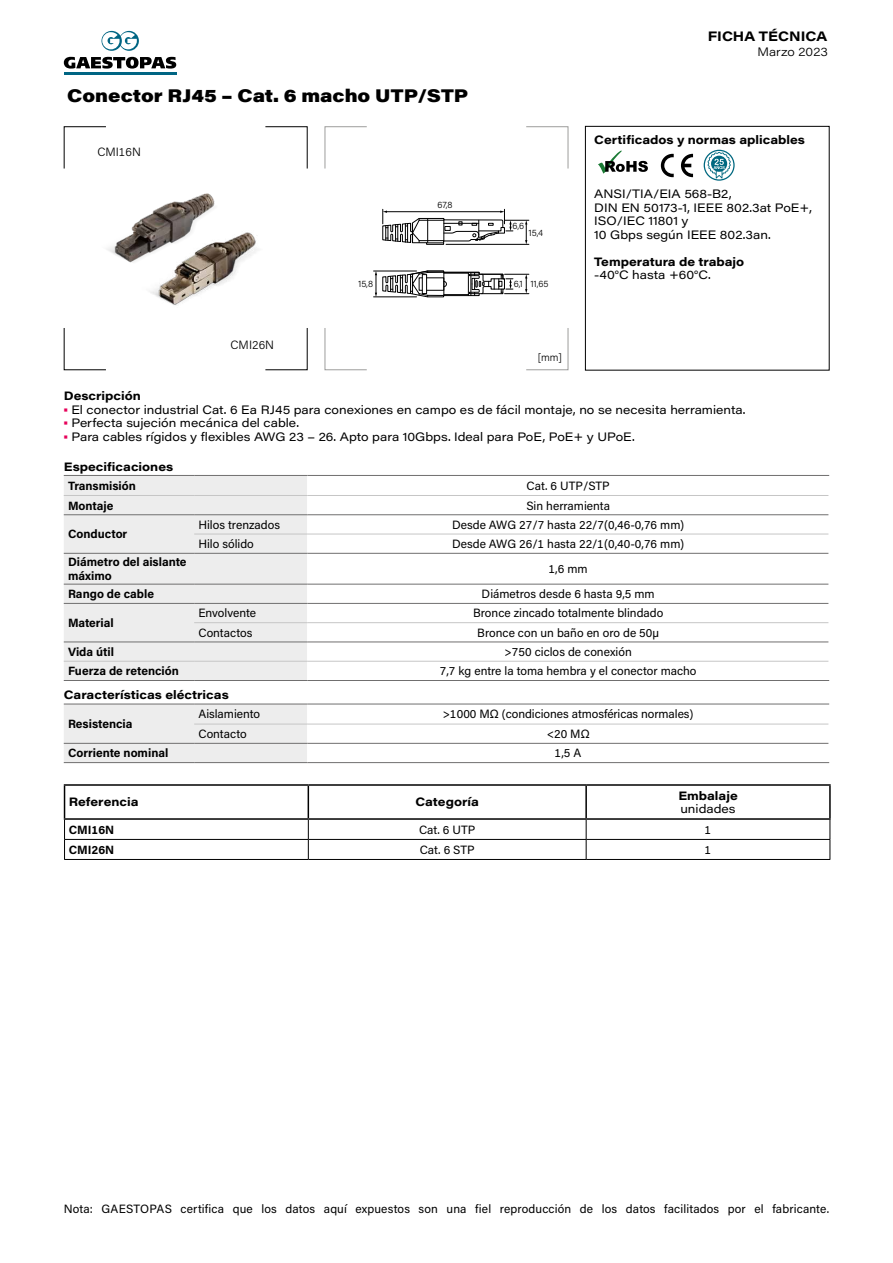
<style>
.page{position:relative;width:893px;height:1263px;background:#fff}
.page>*{position:absolute;margin:0;border:0;box-sizing:border-box;transform-origin:0 0}
.t1{font:900 18px "Acumin Pro Wide";color:#000}
.t2{font:13.5px "Acumin Variable Concept";color:#000}
.t3{font:12px "Acumin Pro";color:#000}
.t4{font:12px/13.5px "Acumin Pro Wide";color:#000}
.t5{font:700 12px/13.5px "Acumin Pro";color:#000}
.t6{font:700 12px "Acumin Pro Wide";color:#000}
.t7{font:300 12px "Acumin Pro";color:#000}
.t8{font:12px "Acumin Variable Concept";letter-spacing:.005em;color:#000}
.t9{font:300 10.5px "Acumin Pro";color:#000}
.t10{font:300 9.3px "Acumin Pro";color:#000}
.s1{font-weight:700}
.s2{font-weight:900;color:#e60059}
.s3{font-size:11.7px}
</style>
<div class="page">
<hr style="left:64px;top:72px;width:113px;height:2px;background:#006583">
<svg style="left:101px;top:31px;width:38px;height:20px"></svg>
<svg style="left:64px;top:57px;width:112px;height:12px"></svg>
<svg style="left:63px;top:126px;width:245px;height:244px"></svg>
<svg style="left:324px;top:126px;width:245px;height:244px"></svg>
<svg style="left:598px;top:150px;width:50px;height:24px"></svg>
<svg style="left:661px;top:154px;width:13px;height:23px"></svg>
<svg style="left:681px;top:154px;width:12px;height:23px"></svg>
<svg style="left:704px;top:150px;width:31px;height:31px"></svg>
<div style="left:585px;top:126px;width:245px;height:244px;border:1px solid #000"></div>
<div style="left:64px;top:705px;width:244px;height:57px;background:#ededed"></div>
<hr style="left:194px;top:724px;width:114px;height:1px;background:#c6c6c6">
<hr style="left:308px;top:724px;width:520px;height:1px;background:#c6c6c6">
<hr style="left:64px;top:762px;width:130px;height:1px;background:#706f6f">
<hr style="left:194px;top:762px;width:114px;height:1px;background:#706f6f">
<hr style="left:308px;top:762px;width:521px;height:1px;background:#706f6f">
<hr style="left:64px;top:704px;width:130px;height:1px;background:#706f6f">
<hr style="left:64px;top:743px;width:130px;height:1px;background:#706f6f">
<hr style="left:194px;top:704px;width:114px;height:1px;background:#706f6f">
<hr style="left:308px;top:704px;width:521px;height:1px;background:#706f6f">
<hr style="left:194px;top:743px;width:114px;height:1px;background:#706f6f">
<hr style="left:308px;top:743px;width:520px;height:1px;background:#706f6f">
<div style="left:64px;top:476px;width:243px;height:204px;background:#ededed"></div>
<hr style="left:64px;top:475px;width:130px;height:1px;background:#706f6f">
<hr style="left:194px;top:475px;width:114px;height:1px;background:#706f6f">
<hr style="left:308px;top:475px;width:521px;height:1px;background:#706f6f">
<hr style="left:64px;top:495px;width:130px;height:1px;background:#c6c6c6">
<hr style="left:194px;top:495px;width:114px;height:1px;background:#c6c6c6">
<hr style="left:308px;top:495px;width:520px;height:1px;background:#c6c6c6">
<hr style="left:194px;top:534px;width:114px;height:1px;background:#c6c6c6">
<hr style="left:308px;top:534px;width:520px;height:1px;background:#c6c6c6">
<hr style="left:194px;top:622px;width:114px;height:1px;background:#c6c6c6">
<hr style="left:308px;top:622px;width:520px;height:1px;background:#c6c6c6">
<hr style="left:64px;top:661px;width:130px;height:1px;background:#c6c6c6">
<hr style="left:194px;top:661px;width:114px;height:1px;background:#c6c6c6">
<hr style="left:308px;top:661px;width:520px;height:1px;background:#c6c6c6">
<hr style="left:64px;top:680px;width:130px;height:1px;background:#706f6f">
<hr style="left:194px;top:680px;width:114px;height:1px;background:#706f6f">
<hr style="left:308px;top:680px;width:521px;height:1px;background:#706f6f">
<hr style="left:64px;top:514px;width:130px;height:1px;background:#706f6f">
<hr style="left:64px;top:553px;width:130px;height:1px;background:#706f6f">
<hr style="left:194px;top:514px;width:114px;height:1px;background:#706f6f">
<hr style="left:308px;top:514px;width:520px;height:1px;background:#706f6f">
<hr style="left:194px;top:553px;width:114px;height:1px;background:#706f6f">
<hr style="left:308px;top:553px;width:520px;height:1px;background:#706f6f">
<hr style="left:64px;top:584px;width:130px;height:1px;background:#706f6f">
<hr style="left:194px;top:584px;width:114px;height:1px;background:#706f6f">
<hr style="left:308px;top:584px;width:520px;height:1px;background:#706f6f">
<hr style="left:64px;top:603px;width:130px;height:1px;background:#706f6f">
<hr style="left:64px;top:641px;width:130px;height:1px;background:#706f6f">
<hr style="left:194px;top:603px;width:114px;height:1px;background:#706f6f">
<hr style="left:308px;top:603px;width:520px;height:1px;background:#706f6f">
<hr style="left:194px;top:641px;width:114px;height:1px;background:#706f6f">
<hr style="left:308px;top:641px;width:520px;height:1px;background:#706f6f">
<svg style="left:64px;top:786px;width:767px;height:73px"></svg>
<hr style="left:64px;top:859px;width:244px;height:1px;background:#000">
<hr style="left:308px;top:859px;width:278px;height:1px;background:#000">
<hr style="left:586px;top:859px;width:244px;height:1px;background:#000">
<hr style="left:64px;top:784px;width:244px;height:2px;background:#000">
<hr style="left:64px;top:786px;width:1px;height:32px;background:#000">
<hr style="left:308px;top:784px;width:278px;height:2px;background:#000">
<hr style="left:308px;top:786px;width:1px;height:32px;background:#000">
<hr style="left:586px;top:784px;width:245px;height:2px;background:#000">
<hr style="left:585px;top:786px;width:2px;height:32px;background:#000">
<hr style="left:829px;top:786px;width:2px;height:32px;background:#000">
<hr style="left:64px;top:818px;width:244px;height:2px;background:#000">
<hr style="left:308px;top:818px;width:278px;height:2px;background:#000">
<hr style="left:586px;top:818px;width:245px;height:2px;background:#000">
<hr style="left:374px;top:271px;width:42px;height:1px;background:#000">
<hr style="left:374px;top:297px;width:42px;height:1px;background:#000">
<svg style="left:382px;top:209px;width:147px;height:36px"></svg>
<svg style="left:375px;top:270px;width:154px;height:28px"></svg>
<h1 class="t1" style="left:67px;top:82px;width:403px">Conector RJ45 – Cat. 6 macho UTP/STP</h1>
<p class="t7" style="left:97px;top:144px;width:45px">CMI16N</p>
<p class="t7" style="left:230px;top:336px;width:45px">CMI26N</p>
<p class="t10" style="left:438px;top:199px;width:17px">67,8</p>
<p class="t10" style="left:512px;top:219px;width:13px">6,6</p>
<p class="t10" style="left:528px;top:226px;width:16px">15,4</p>
<p class="t10" style="left:358px;top:278px;width:16px">15,8</p>
<p class="t10" style="left:514px;top:278px;width:11px">6,1</p>
<p class="t10" style="left:530px;top:278px;width:19px">11,65</p>
<p class="t9" style="left:538px;top:350px;width:26px">[mm]</p>
<p class="t2" style="left:708px;top:27px;width:121px">FICHA TÉCNICA</p>
<p class="t8" style="left:757px;top:43px;width:72px">Marzo 2023</p>
<p class="t6" style="left:594px;top:131px;width:212px">Certificados y normas aplicables</p>
<p class="t4" style="left:594px;top:186px;width:219px">ANSI/TIA/EIA 568-B2,<br>DIN EN 50173-1, IEEE 802.3at PoE+,<br>ISO/IEC 11801 y<br>10 Gbps según IEEE 802.3an.</p>
<p class="t6" style="left:594px;top:253px;width:152px">Temperatura de trabajo</p>
<p class="t4" style="left:594px;top:267px;width:118px">-40°C hasta +60°C.</p>
<p class="t4" style="left:64px;top:389px;width:683px"><span class="s1">Descripción<br></span><span class="s2">·</span> El conector industrial Cat. 6 Ea RJ45 para conexiones en campo es de fácil montaje, no se necesita herramienta. <span class="s2">·</span> Perfecta sujeción mecánica del cable.<br><span class="s2">·</span> Para cables rígidos y flexibles AWG 23 – 26. Apto para 10Gbps. Ideal para PoE, PoE+ y UPoE.</p>
<p class="t6" style="left:64px;top:458px;width:111px">Especificaciones</p>
<p class="t5" style="left:68px;top:478px;width:69px">Transmisión</p>
<p class="t3" style="left:526px;top:477px;width:85px">Cat. 6 UTP/STP</p>
<p class="t5" style="left:68px;top:498px;width:47px">Montaje</p>
<p class="t3" style="left:526px;top:497px;width:85px">Sin herramienta</p>
<p class="t5" style="left:68px;top:527px;width:61px">Conductor</p>
<p class="t3" style="left:198px;top:516px;width:83px">Hilos trenzados</p>
<p class="t3" style="left:452px;top:516px;width:234px">Desde AWG 27/7 hasta 22/7(0,46-0,76 mm)</p>
<p class="t3" style="left:198px;top:536px;width:57px">Hilo sólido</p>
<p class="t3" style="left:452px;top:536px;width:234px">Desde AWG 26/1 hasta 22/1(0,40-0,76 mm)</p>
<p class="t5" style="left:68px;top:555px;width:120px">Diámetro del aislante máximo</p>
<p class="t3" style="left:549px;top:561px;width:40px">1,6 mm</p>
<p class="t5" style="left:68px;top:587px;width:87px">Rango de cable</p>
<p class="t3" style="left:482px;top:586px;width:175px">Diámetros desde 6 hasta 9,5 mm</p>
<p class="t5" style="left:68px;top:616px;width:47px">Material</p>
<p class="t3" style="left:198px;top:605px;width:59px">Envolvente</p>
<p class="t3" style="left:473px;top:605px;width:192px">Bronce zincado totalmente blindado</p>
<p class="t3" style="left:198px;top:624px;width:56px">Contactos</p>
<p class="t3" style="left:477px;top:624px;width:183px">Bronce con un baño en oro de 50µ</p>
<p class="t5" style="left:68px;top:644px;width:47px">Vida útil</p>
<p class="t3" style="left:505px;top:643px;width:129px">&gt;750 ciclos de conexión</p>
<p class="t5" style="left:68px;top:664px;width:112px">Fuerza de retención</p>
<p class="t3" style="left:440px;top:663px;width:258px">7,7 kg entre la toma hembra y el conector macho</p>
<p class="t6" style="left:64px;top:686px;width:166px">Características eléctricas</p>
<p class="t5" style="left:68px;top:717px;width:66px">Resistencia</p>
<p class="t3" style="left:198px;top:706px;width:63px">Aislamiento</p>
<p class="t3" style="left:443px;top:706px;width:252px">&gt;1000 MΩ <span class="s3">(</span>condiciones atmosféricas normales<span class="s3">)</span></p>
<p class="t3" style="left:198px;top:726px;width:50px">Contacto</p>
<p class="t3" style="left:547px;top:726px;width:44px">&lt;20 MΩ</p>
<p class="t5" style="left:68px;top:746px;width:102px">Corriente nominal</p>
<p class="t3" style="left:555px;top:745px;width:28px">1,5 A</p>
<p class="t6" style="left:69px;top:793px;width:71px">Referencia</p>
<p class="t6" style="left:415px;top:793px;width:65px">Categoría</p>
<p class="t6" style="left:678px;top:787px;width:61px">Embalaje</p>
<p class="t4" style="left:680px;top:802px;width:57px">unidades</p>
<p class="t5" style="left:69px;top:822px;width:47px">CMI16N</p>
<p class="t3" style="left:419px;top:821px;width:58px">Cat. 6 UTP</p>
<p class="t3" style="left:705px;top:821px;width:8px">1</p>
<p class="t5" style="left:69px;top:842px;width:47px">CMI26N</p>
<p class="t3" style="left:420px;top:841px;width:57px">Cat. 6 STP</p>
<p class="t3" style="left:705px;top:841px;width:8px">1</p>
<p class="t3" style="left:64px;top:1200px;width:767px">Nota: GAESTOPAS certifica que los datos aquí expuestos son una fiel reproducción de los datos facilitados por el fabricante.</p>
</div>
